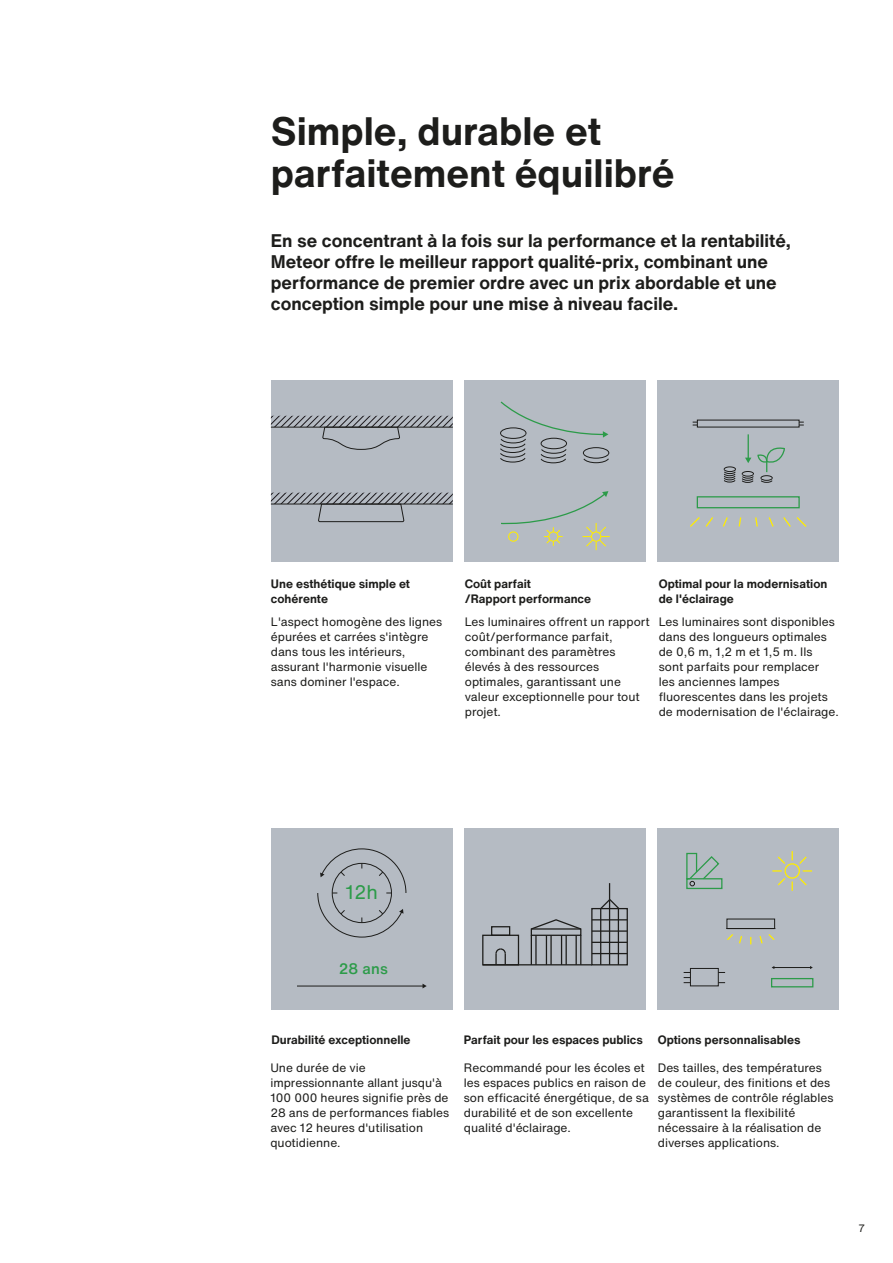
<style>
.page{position:relative;width:893px;height:1263px;background:#fff}
.page>*{position:absolute;margin:0;border:0;box-sizing:border-box;transform-origin:0 0}
.t1{font:700 39px/42px "Helvetica Now Text";color:#1d1d1b}
.t2{font:19.35px "Helvetica Now Text";color:#2c9b49}
.t3{font:700 18px/21px "Helvetica Now Text";color:#1d1d1b}
.t4{font:500 15px "Helvetica Now Text";color:#2c9b49}
.t5{font:12px/15px "Helvetica Now Text";color:#1d1d1b}
.t6{font:700 12px/15px "Helvetica Now Text";color:#1d1d1b}
.t7{font:10.5px "Helvetica Now Text";color:#1d1d1b}
</style>
<div class="page">
<div style="left:271px;top:380px;width:182px;height:182px;background:#b5bbc3"></div>
<svg style="left:271px;top:416px;width:182px;height:34px"></svg>
<svg style="left:271px;top:493px;width:182px;height:29px"></svg>
<div style="left:464px;top:380px;width:182px;height:182px;background:#b5bbc3"></div>
<svg style="left:500px;top:401px;width:109px;height:62px"></svg>
<svg style="left:501px;top:491px;width:109px;height:59px"></svg>
<div style="left:657px;top:380px;width:182px;height:182px;background:#b5bbc3"></div>
<svg style="left:693px;top:422px;width:4px;height:4px"></svg>
<svg style="left:799px;top:422px;width:5px;height:4px"></svg>
<div style="left:697px;top:496px;width:103px;height:12px;border:1px solid #2c9b49"></div>
<svg style="left:783px;top:517px;width:24px;height:10px"></svg>
<svg style="left:690px;top:517px;width:23px;height:10px"></svg>
<svg style="left:768px;top:517px;width:6px;height:10px"></svg>
<svg style="left:722px;top:517px;width:6px;height:10px"></svg>
<svg style="left:755px;top:517px;width:3px;height:10px"></svg>
<svg style="left:738px;top:517px;width:4px;height:10px"></svg>
<svg style="left:723px;top:434px;width:62px;height:49px"></svg>
<div style="left:271px;top:828px;width:182px;height:182px;background:#b5bbc3"></div>
<svg style="left:317px;top:848px;width:90px;height:90px"></svg>
<hr style="left:297px;top:985px;width:126px;height:1px;background:#1d1d1b">
<svg style="left:423px;top:984px;width:4px;height:4px"></svg>
<div style="left:464px;top:828px;width:182px;height:182px;background:#b5bbc3"></div>
<hr style="left:483px;top:964px;width:109px;height:1px;background:#1d1d1b">
<svg style="left:530px;top:919px;width:52px;height:17px"></svg>
<hr style="left:535px;top:935px;width:2px;height:30px;background:#1d1d1b">
<hr style="left:575px;top:935px;width:2px;height:30px;background:#1d1d1b">
<hr style="left:580px;top:935px;width:1px;height:30px;background:#1d1d1b">
<hr style="left:561px;top:935px;width:1px;height:30px;background:#1d1d1b">
<hr style="left:565px;top:935px;width:2px;height:30px;background:#1d1d1b">
<hr style="left:546px;top:935px;width:1px;height:30px;background:#1d1d1b">
<hr style="left:550px;top:935px;width:2px;height:30px;background:#1d1d1b">
<hr style="left:531px;top:935px;width:1px;height:30px;background:#1d1d1b">
<div style="left:482px;top:935px;width:37px;height:30px;border:1px solid #1d1d1b"></div>
<div style="left:491px;top:926px;width:19px;height:10px;border:1px solid #1d1d1b"></div>
<svg style="left:495px;top:948px;width:11px;height:17px"></svg>
<hr style="left:592px;top:953px;width:35px;height:1px;background:#1d1d1b">
<hr style="left:592px;top:919px;width:35px;height:1px;background:#1d1d1b">
<hr style="left:592px;top:930px;width:35px;height:2px;background:#1d1d1b">
<hr style="left:592px;top:942px;width:35px;height:1px;background:#1d1d1b">
<hr style="left:618px;top:908px;width:1px;height:57px;background:#1d1d1b">
<hr style="left:609px;top:908px;width:1px;height:57px;background:#1d1d1b">
<hr style="left:600px;top:908px;width:1px;height:57px;background:#1d1d1b">
<div style="left:591px;top:908px;width:37px;height:57px;border:1px solid #1d1d1b"></div>
<svg style="left:599px;top:883px;width:22px;height:27px"></svg>
<div style="left:657px;top:828px;width:182px;height:182px;background:#b5bbc3"></div>
<svg style="left:772px;top:851px;width:40px;height:40px"></svg>
<div style="left:686px;top:878px;width:36px;height:11px;border:1px solid #2c9b49"></div>
<svg style="left:686px;top:852px;width:34px;height:34px"></svg>
<div style="left:771px;top:978px;width:42px;height:9px;border:1px solid #2c9b49"></div>
<hr style="left:774px;top:967px;width:36px;height:1px;background:#1d1d1b">
<div style="left:690px;top:968px;width:29px;height:18px;border:1px solid #1d1d1b"></div>
<svg style="left:684px;top:972px;width:6px;height:11px"></svg>
<hr style="left:726px;top:928px;width:49px;height:1px;background:#1d1d1b">
<svg style="left:727px;top:934px;width:15px;height:10px"></svg>
<svg style="left:759px;top:934px;width:16px;height:10px"></svg>
<h1 class="t1" style="left:271px;top:109px;width:405px">Simple, durable et parfaitement équilibré</h1>
<h3 class="t3" style="left:271px;top:230px;width:522px">En se concentrant à la fois sur la performance et la rentabilité, Meteor offre le meilleur rapport qualité-prix, combinant une performance de premier ordre avec un prix abordable et une conception simple pour une mise à niveau facile.</h3>
<p class="t6" style="left:271px;top:576px;width:141px">Une esthétique simple et cohérente</p>
<p class="t5" style="left:271px;top:614px;width:173px">L'aspect homogène des lignes épurées et carrées s'intègre dans tous les intérieurs, assurant l'harmonie visuelle sans dominer l'espace.</p>
<p class="t6" style="left:465px;top:576px;width:128px">Coût parfait<br>/Rapport performance</p>
<p class="t5" style="left:465px;top:614px;width:186px">Les luminaires offrent un rapport coût/performance parfait, combinant des paramètres élevés à des ressources optimales, garantissant une valeur exceptionnelle pour tout projet.</p>
<p class="t6" style="left:659px;top:576px;width:170px">Optimal pour la modernisation de l'éclairage</p>
<p class="t5" style="left:659px;top:614px;width:182px">Les luminaires sont disponibles dans des longueurs optimales de 0,6 m, 1,2 m et 1,5 m. Ils sont parfaits pour remplacer<br>les anciennes lampes fluorescentes dans les projets de modernisation de l'éclairage.</p>
<h2 class="t2" style="left:346px;top:878px;width:34px">12h</h2>
<p class="t4" style="left:339px;top:957px;width:51px">28 ans</p>
<p class="t6" style="left:271px;top:1032px;width:141px">Durabilité exceptionnelle</p>
<p class="t5" style="left:270px;top:1060px;width:180px">Une durée de vie impressionnante allant jusqu'à<br>100 000 heures signifie près de<br>28 ans de performances fiables avec 12 heures d'utilisation quotidienne.</p>
<p class="t6" style="left:464px;top:1032px;width:180px">Parfait pour les espaces publics</p>
<p class="t5" style="left:464px;top:1060px;width:186px">Recommandé pour les écoles et les espaces publics en raison de son efficacité énergétique, de sa durabilité et de son excellente qualité d'éclairage.</p>
<p class="t6" style="left:658px;top:1032px;width:144px">Options personnalisables</p>
<p class="t5" style="left:658px;top:1060px;width:177px">Des tailles, des températures de couleur, des finitions et des systèmes de contrôle réglables garantissent la flexibilité nécessaire à la réalisation de diverses applications.</p>
<p class="t7" style="left:858px;top:1220px;width:8px">7</p>
</div>
